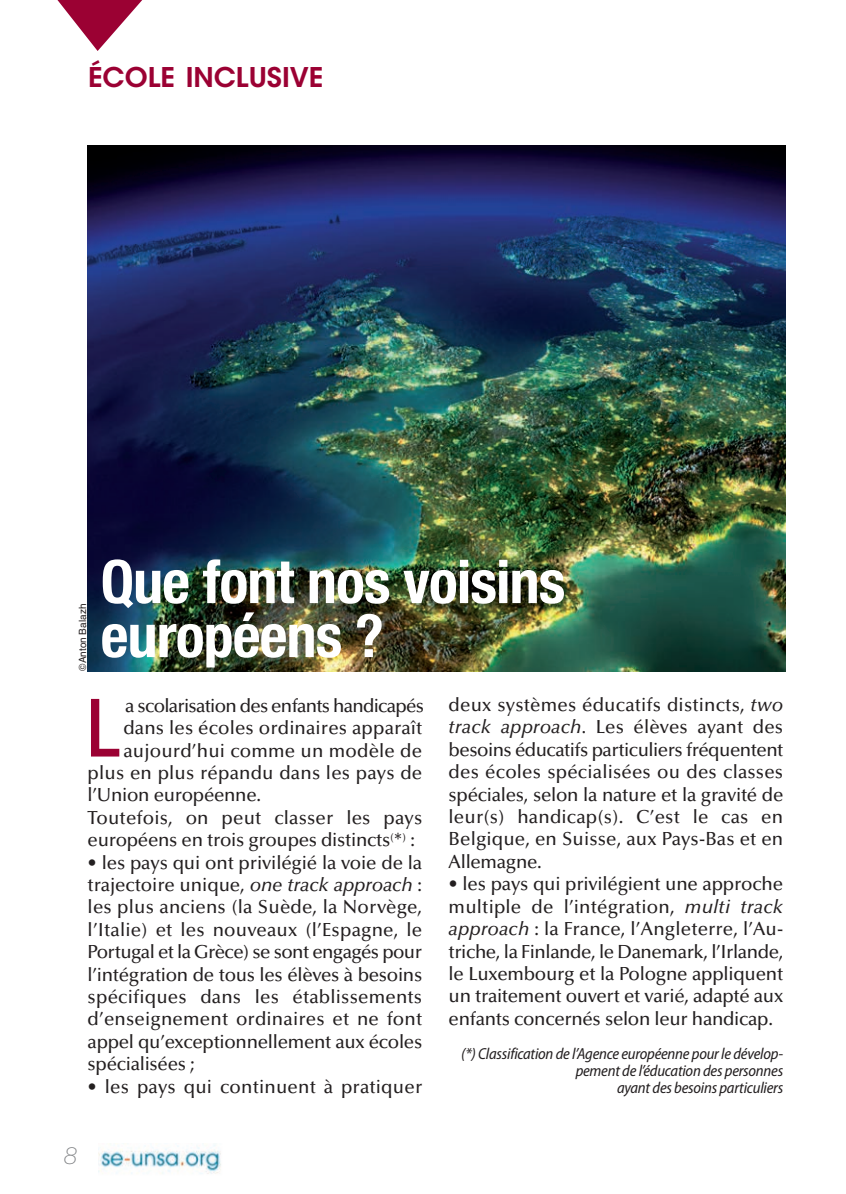
<style>
.page{position:relative;width:846px;height:1194px;background:#fff}
.page>*{position:absolute;margin:0;border:0;box-sizing:border-box;transform-origin:0 0}
.t1{font:500 condensed 80.6px "Helvetica Neue LT Pro";color:#9b0133;scale:.9 1}
.t2{font:700 condensed 60px/54px "Helvetica Neue";letter-spacing:-.015em;color:#fff}
.t3{font:600 27px "ITC Avant Garde Std";color:#9b0133}
.t4{font:italic 100 24px "Helvetica Neue";color:#808285}
.t5{font:500 19px/22.4px "Optima LT Std";letter-spacing:-.015em;color:#231f20;text-align:justify}
.t6{font:500 19px "Optima LT Std";letter-spacing:.01em;color:#231f20}
.t7{font:500 19px "Optima LT Std";letter-spacing:-.035em;color:#231f20}
.t8{font:italic semi-condensed 16px/17px "Myriad Pro";letter-spacing:-.015em;color:#231f20;text-align:right}
.t9{font:10px "Helvetica";color:#231f20}
.s1{font-style:italic}
</style>
<div class="page">
<svg style="left:57px;top:0;width:85px;height:51px"></svg>
<img style="left:88px;top:145px;width:697px;height:527px">
<img style="left:98px;top:1145px;width:123px;height:29px">
<h3 class="t3" style="left:88px;top:62px;width:237px">ÉCOLE INCLUSIVE</h3>
<p class="t9" style="left:79px;top:671px;width:68px;rotate:-90deg">©Anton Balazh</p>
<h2 class="t2" style="left:101px;top:560px;width:466px">Que font nos voisins européens ?</h2>
<h1 class="t1" style="left:88px;top:682px;width:37px">L</h1>
<p class="t7" style="left:125px;top:697px;width:300px">a scolarisation des enfants handicapés</p>
<p class="t6" style="left:123px;top:720px;width:301px">dans les écoles ordinaires apparaît</p>
<p class="t6" style="left:123px;top:742px;width:300px">aujourd’hui comme un modèle de</p>
<p class="t6" style="left:88px;top:765px;width:336px">plus en plus répandu dans les pays de</p>
<p class="t5" style="left:88px;top:786px;width:175px">l’Union européenne.</p>
<p class="t6" style="left:88px;top:809px;width:336px">Toutefois, on peut classer les pays</p>
<p class="t5" style="left:88px;top:830px;width:329px">européens en trois groupes distincts<sup>(</sup>*<sup>)</sup> :</p>
<p class="t5" style="left:88px;top:853px;width:336px">• les pays qui ont privilégié la voie de la trajectoire unique, <span class="s1">one track approach</span> : les plus anciens (la Suède, la Norvège, l’Italie) et les nouveaux (l’Espagne, le Portugal et la Grèce) se sont engagés pour l’intégration de tous les élèves à besoins spécifiques dans les établissements d’enseignement ordinaires et ne font appel qu’exceptionnellement aux écoles spécialisées ;</p>
<p class="t6" style="left:88px;top:1078px;width:336px">• les pays qui continuent à pratiquer</p>
<p class="t4" style="left:64px;top:1147px;width:15px">8</p>
<p class="t5" style="left:448px;top:695px;width:336px">deux systèmes éducatifs distincts, <span class="s1">two track approach.</span> Les élèves ayant des besoins éducatifs particuliers fréquentent des écoles spécialisées ou des classes spéciales, selon la nature et la gravité de leur(s) handicap(s). C’est le cas en Belgique, en Suisse, aux Pays-Bas et en Allemagne.</p>
<p class="t5" style="left:448px;top:874px;width:336px">• les pays qui privilégient une approche multiple de l’intégration, <span class="s1">multi track approach</span> : la France, l’Angleterre, l’Au&shy;triche, la Finlande, le Danemark, l’Irlande, le Luxembourg et la Pologne appliquent un traitement ouvert et varié, adapté aux enfants concernés selon leur handicap.</p>
<p class="t8" style="left:461px;top:1046px;width:323px">(*) Classification de l’Agence européenne pour le dévelop&shy;pement de l’éducation des personnes<br>ayant des besoins particuliers</p>
</div>
